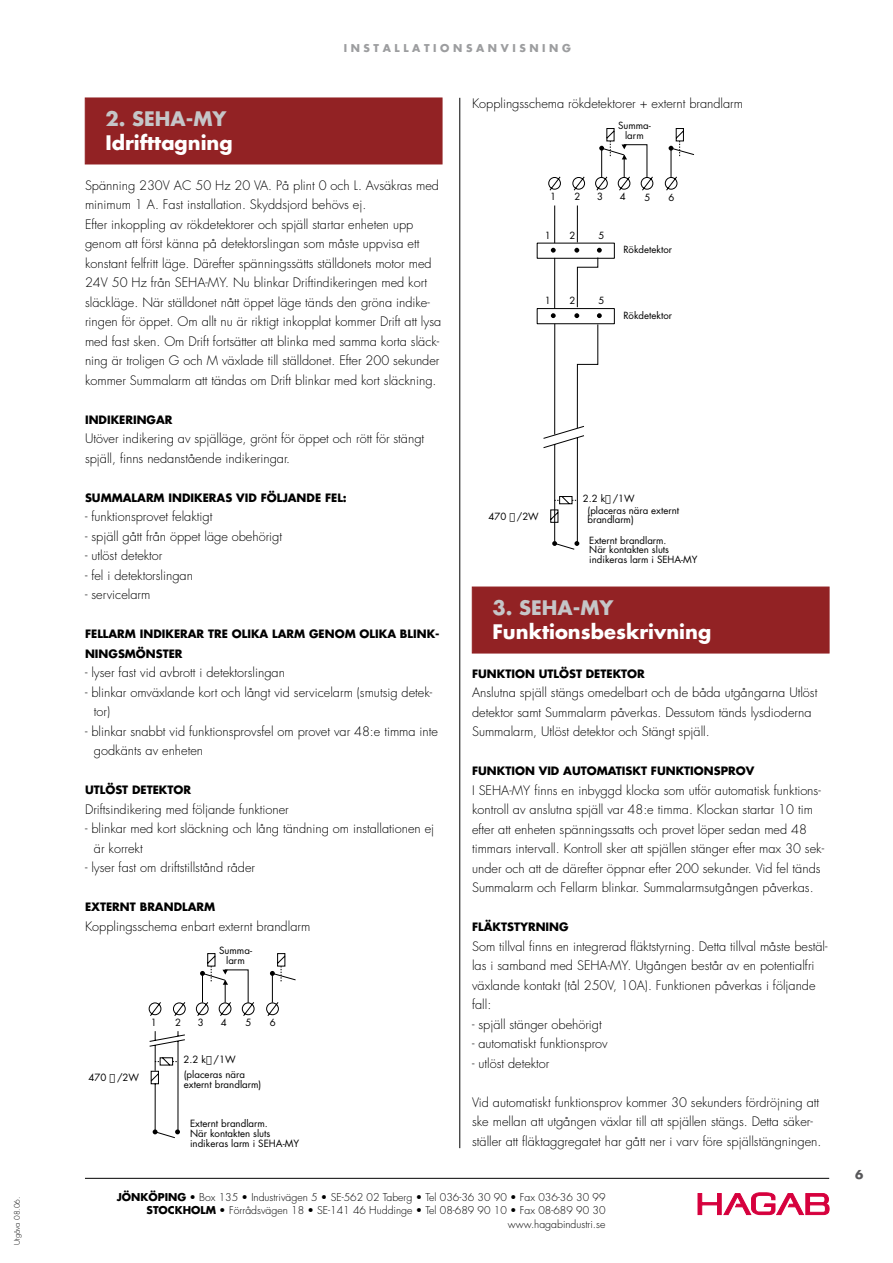
<style>
.page{position:relative;width:893px;height:1263px;background:#fff}
.page>*{position:absolute;margin:0;border:0;box-sizing:border-box;transform-origin:0 0}
.t1{font:700 19.5px "Futura";color:#fff}
.t2{font:700 19.5px "Futura";color:#c5c6c8}
.t3{font:300 12.75px/19.5px "Futura";color:#000}
.t4{font:700 12px "Futura";color:#58585a}
.t5{font:700 11.25px "Futura";color:#000}
.t6{font:300 10.5px/13.5px "Futura";color:#000;text-align:right}
.t7{font:700 10.5px "Futura";color:#9c9d9f}
.t8{font:9.75px/9.8px "Futura";color:#000}
.t9{font:9.6px/9.6px "Futura";color:#000}
.t10{font:300 7.5px "Futura";color:#000}
.s1{font-weight:700}
</style>
<div class="page">
<svg style="left:698px;top:1192px;width:131px;height:23px"></svg>
<hr style="left:85px;top:1178px;width:744px;height:1px;background:#000">
<div style="left:85px;top:98px;width:357px;height:66px;background:#922224"></div>
<div style="left:472px;top:587px;width:357px;height:66px;background:#922224"></div>
<hr style="left:459px;top:98px;width:1px;height:1050px;background:#000">
<svg style="left:149px;top:1002px;width:12px;height:14px"></svg>
<svg style="left:173px;top:1002px;width:13px;height:14px"></svg>
<svg style="left:196px;top:953px;width:58px;height:63px"></svg>
<svg style="left:266px;top:953px;width:30px;height:63px"></svg>
<svg style="left:149px;top:1031px;width:36px;height:107px"></svg>
<svg style="left:548px;top:176px;width:13px;height:15px"></svg>
<svg style="left:572px;top:176px;width:13px;height:15px"></svg>
<svg style="left:595px;top:128px;width:58px;height:63px"></svg>
<svg style="left:665px;top:128px;width:29px;height:63px"></svg>
<div style="left:537px;top:243px;width:78px;height:16px;border:1px solid #000"></div>
<div style="left:537px;top:308px;width:78px;height:16px;border:1px solid #000"></div>
<svg style="left:543px;top:205px;width:68px;height:345px"></svg>
<p class="t10" style="left:12px;top:1245px;width:49px;rotate:-90deg">Utgåva 08.06.</p>
<p class="t7" style="left:344px;top:41px;width:229px">I N S T A L L A T I O N S A N V I S N I N G</p>
<h1 class="t2" style="left:105px;top:106px;width:123px">2. SEHA-MY</h1>
<h1 class="t1" style="left:105px;top:129px;width:129px">IDRIFTTAGNING</h1>
<p class="t3" style="left:85px;top:176px;width:358px">Spänning 230V AC 50 Hz 20 VA. På plint 0 och L. Avsäkras med minimum 1 A. Fast installation. Skyddsjord behövs ej.<br>Efter inkoppling av rökdetektorer och spjäll startar enheten upp genom att först känna på detektorslingan som måste uppvisa ett konstant felfritt läge. Därefter spänningssätts ställdonets motor med 24V 50 Hz från SEHA-MY. Nu blinkar Driftindikeringen med kort släckläge. När ställdonet nått öppet läge tänds den gröna indike&shy;ringen för öppet. Om allt nu är riktigt inkopplat kommer Drift att lysa med fast sken. Om Drift fortsätter att blinka med samma korta släck&shy;ning är troligen G och M växlade till ställdonet. Efter 200 sekunder kommer Summalarm att tändas om Drift blinkar med kort släckning.</p>
<p class="t5" style="left:85px;top:412px;width:13px">INDIKERINGAR</p>
<p class="t3" style="left:85px;top:429px;width:341px">Utöver indikering av spjälläge, grönt för öppet och rött för stängt spjäll, finns nedanstående indikeringar.</p>
<p class="t5" style="left:85px;top:490px;width:17px">SUMMALARM</p>
<p class="t5" style="left:169px;top:490px;width:8px">INDIKERAS</p>
<p class="t5" style="left:236px;top:490px;width:8px">VID</p>
<p class="t5" style="left:261px;top:490px;width:9px">FÖLJANDE</p>
<p class="t5" style="left:325px;top:490px;width:23px">FEL :</p>
<p class="t3" style="left:85px;top:507px;width:129px">- funktionsprovet felaktigt</p>
<p class="t3" style="left:85px;top:527px;width:199px">- spjäll gått från öppet läge obehörigt</p>
<p class="t3" style="left:85px;top:546px;width:79px">- utlöst detektor</p>
<p class="t3" style="left:85px;top:566px;width:109px">- fel i detektorslingan</p>
<p class="t3" style="left:85px;top:585px;width:67px">- servicelarm</p>
<p class="t5" style="left:85px;top:626px;width:15px">FELLARM</p>
<p class="t5" style="left:140px;top:626px;width:9px">INDIKERAR</p>
<p class="t5" style="left:208px;top:626px;width:8px">TRE</p>
<p class="t5" style="left:232px;top:626px;width:9px">OLIKA</p>
<p class="t5" style="left:272px;top:626px;width:10px">LARM</p>
<p class="t5" style="left:309px;top:626px;width:11px">GENOM</p>
<p class="t5" style="left:360px;top:626px;width:9px">OLIKA</p>
<p class="t5" style="left:400px;top:626px;width:8px">BLINK</p>
<p class="t5" style="left:435px;top:626px;width:6px">-</p>
<p class="t5" style="left:85px;top:646px;width:10px">NINGSMÖNSTER</p>
<p class="t3" style="left:85px;top:663px;width:201px">- lyser fast vid avbrott i detektorslingan</p>
<p class="t3" style="left:94px;top:683px;width:340px;text-indent:-9px">- blinkar omväxlande kort och långt vid servicelarm (smutsig detek&shy;tor)</p>
<p class="t3" style="left:94px;top:722px;width:346px;text-indent:-9px">- blinkar snabbt vid funktionsprovsfel om provet var 48:e timma inte godkänts av enheten</p>
<p class="t5" style="left:85px;top:782px;width:17px">UTLÖST</p>
<p class="t5" style="left:132px;top:782px;width:9px">DETEKTOR</p>
<p class="t3" style="left:85px;top:800px;width:205px">Driftsindikering med följande funktioner</p>
<p class="t3" style="left:94px;top:819px;width:342px;text-indent:-9px">- blinkar med kort släckning och lång tändning om installationen ej är korrekt</p>
<p class="t3" style="left:85px;top:858px;width:172px">- lyser fast om driftstillstånd råder</p>
<p class="t5" style="left:85px;top:899px;width:132px">EXTERNT BRANDLARM</p>
<p class="t3" style="left:85px;top:917px;width:227px">Kopplingsschema enbart externt brandlarm</p>
<p class="t8" style="left:219px;top:946px;width:34px;text-align:center">Summa&shy;larm</p>
<p class="t8" style="left:151px;top:1018px;width:7px">1</p>
<p class="t8" style="left:175px;top:1018px;width:7px">2</p>
<p class="t8" style="left:198px;top:1018px;width:7px">3</p>
<p class="t8" style="left:221px;top:1018px;width:7px">4</p>
<p class="t8" style="left:246px;top:1018px;width:7px">5</p>
<p class="t8" style="left:270px;top:1018px;width:7px">6</p>
<p class="t8" style="left:89px;top:1073px;width:52px">470 /2W</p>
<p class="t8" style="left:184px;top:1055px;width:54px">2.2 k /1W</p>
<p class="t8" style="left:184px;top:1070px;width:79px">(placeras nära externt brandlarm)</p>
<p class="t8" style="left:190px;top:1119px;width:111px">Externt brandlarm.<br>När kontakten sluts indikeras larm i SEHA-MY</p>
<p class="t3" style="left:472px;top:94px;width:273px">Kopplingsschema rökdetektorer + externt brandlarm</p>
<p class="t9" style="left:618px;top:121px;width:34px;text-align:center">Summa&shy;larm</p>
<p class="t9" style="left:550px;top:192px;width:7px">1</p>
<p class="t9" style="left:574px;top:192px;width:7px">2</p>
<p class="t9" style="left:597px;top:192px;width:7px">3</p>
<p class="t9" style="left:620px;top:192px;width:7px">4</p>
<p class="t9" style="left:644px;top:192px;width:7px">5</p>
<p class="t9" style="left:669px;top:192px;width:7px">6</p>
<p class="t9" style="left:545px;top:231px;width:7px">1</p>
<p class="t9" style="left:570px;top:231px;width:7px">2</p>
<p class="t9" style="left:598px;top:231px;width:7px">5</p>
<p class="t9" style="left:545px;top:296px;width:7px">1</p>
<p class="t9" style="left:570px;top:296px;width:7px">2</p>
<p class="t9" style="left:598px;top:296px;width:7px">5</p>
<p class="t9" style="left:623px;top:245px;width:50px">Rökdetektor</p>
<p class="t9" style="left:623px;top:311px;width:50px">Rökdetektor</p>
<p class="t9" style="left:489px;top:512px;width:52px">470 /2W</p>
<p class="t9" style="left:583px;top:494px;width:53px">2.2 k /1W</p>
<p class="t9" style="left:589px;top:535px;width:110px">Externt brandlarm.<br>När kontakten sluts indikeras larm i SEHA-MY</p>
<p class="t9" style="left:588px;top:505px;width:93px">(placeras nära externt brandlarm)</p>
<h1 class="t2" style="left:492px;top:595px;width:123px">3. SEHA-MY</h1>
<h1 class="t1" style="left:492px;top:618px;width:220px">FUNKTIONSBESKRIVNING</h1>
<p class="t5" style="left:472px;top:666px;width:16px">FUNKTION</p>
<p class="t5" style="left:539px;top:666px;width:9px">UTLÖST</p>
<p class="t5" style="left:586px;top:666px;width:9px">DETEKTOR</p>
<p class="t3" style="left:472px;top:683px;width:347px">Anslutna spjäll stängs omedelbart och de båda utgångarna Utlöst detektor samt Summalarm påverkas. Dessutom tänds lysdioderna<br>Summalarm, Utlöst detektor och Stängt spjäll.</p>
<p class="t5" style="left:472px;top:764px;width:16px">FUNKTION</p>
<p class="t5" style="left:539px;top:764px;width:8px">VID</p>
<p class="t5" style="left:563px;top:764px;width:9px">AUTOMATISKT</p>
<p class="t5" style="left:651px;top:764px;width:9px">FUNKTIONSPROV</p>
<p class="t3" style="left:472px;top:781px;width:353px">I SEHA-MY finns en inbyggd klocka som utför automatisk funktions&shy;kontroll av anslutna spjäll var 48:e timma. Klockan startar 10 tim efter att enheten spänningssatts och provet löper sedan med 48 timmars intervall. Kontroll sker att spjällen stänger efter max 30 sek&shy;under och att de därefter öppnar efter 200 sekunder. Vid fel tänds Summalarm och Fellarm blinkar. Summalarmsutgången påverkas.</p>
<p class="t5" style="left:472px;top:920px;width:29px">FLÄKTSTYRNING</p>
<p class="t3" style="left:472px;top:937px;width:357px">Som tillval finns en integrerad fläktstyrning. Detta tillval måste bestäl&shy;las i samband med SEHA-MY. Utgången består av en potentialfri växlande kontakt (tål 250V, 10A). Funktionen påverkas i följande fall:</p>
<p class="t3" style="left:472px;top:1015px;width:131px">- spjäll stänger obehörigt</p>
<p class="t3" style="left:472px;top:1034px;width:137px">- automatiskt funktionsprov</p>
<p class="t3" style="left:472px;top:1054px;width:79px">- utlöst detektor</p>
<p class="t3" style="left:472px;top:1093px;width:351px">Vid automatiskt funktionsprov kommer 30 sekunders fördröjning att ske mellan att utgången växlar till att spjällen stängs. Detta säker&shy;ställer att fläktaggregatet har gått ner i varv före spjällstängningen.</p>
<p class="t6" style="left:117px;top:1190px;width:490px"><span class="s1">JÖNKÖPING</span> • Box 135 • Industrivägen 5 • SE-562 02 Taberg • Tel 036-36 30 90 • Fax 036-36 30 99<br><span class="s1">STOCKHOLM</span> • Förrådsvägen 18 • SE-141 46 Huddinge • Tel 08-689 90 10 • Fax 08-689 90 30 www.hagabindustri.se</p>
<p class="t4" style="left:855px;top:1167px;width:10px">6</p>
</div>
